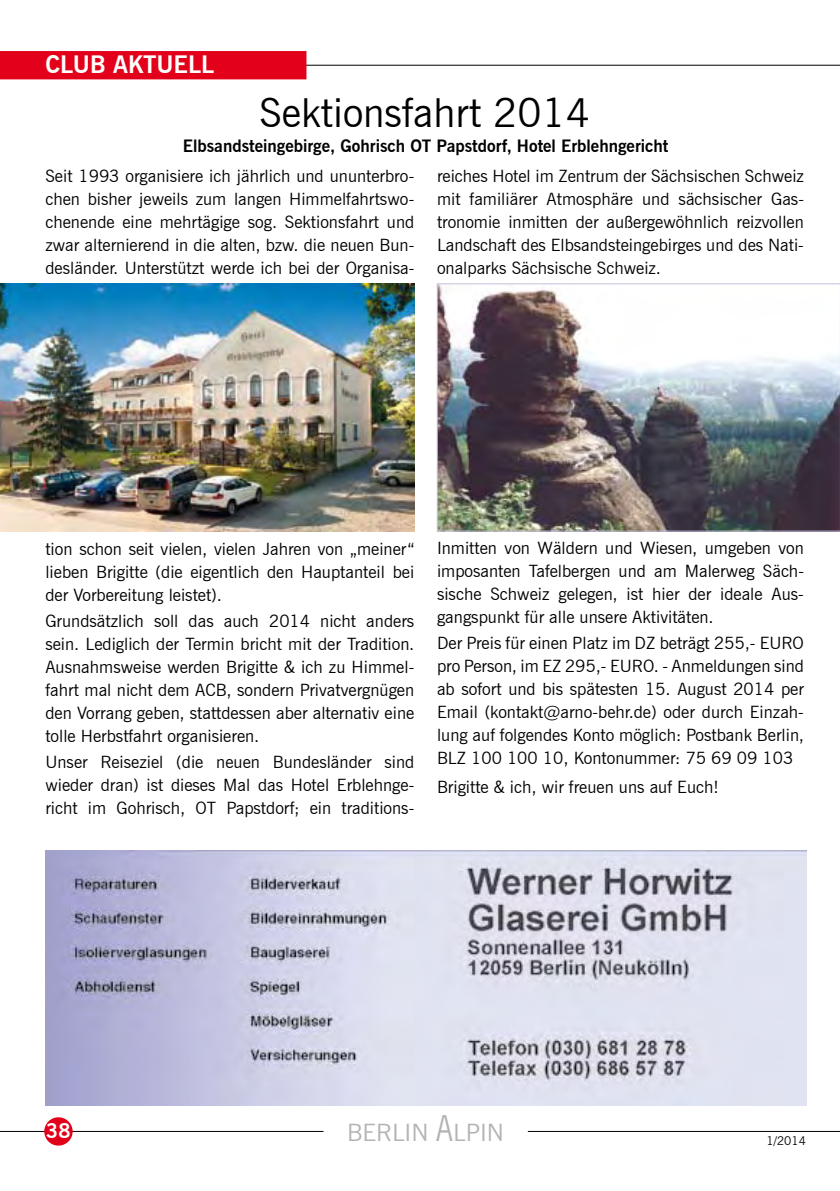
<style>
.page{position:relative;width:840px;height:1191px;background:#fff}
.page>*{position:absolute;margin:0;border:0;box-sizing:border-box;transform-origin:0 0}
.t1{font:40px "News Gothic BT";color:#000}
.t2{font:24px "News Gothic BT";color:#b1b3b4}
.t3{font:700 24px "News Gothic BT";color:#fffffd}
.t4{font:700 20px "News Gothic BT";color:#fffffd}
.t5{font:17px/23px "News Gothic BT";color:#000;text-align:justify}
.t6{font:700 17px "News Gothic BT";color:#000}
.t7{font:12px "News Gothic BT";color:#000}
.s1{font-size:36px}
</style>
<div class="page">
<hr style="left:0;top:1131px;width:323px;height:1px;background:#000">
<div style="left:45px;top:1118px;width:27px;height:26px;background:#e2001a;border-radius:50%"></div>
<div style="left:44px;top:1117px;width:29px;height:28px;border:2px solid #e2001a;border-radius:50%"></div>
<hr style="left:527px;top:1131px;width:312px;height:1px;background:#000">
<hr style="left:51px;top:65px;width:788px;height:1px;background:#000">
<div style="left:0;top:51px;width:306px;height:28px;background:#e2001a"></div>
<img style="left:45px;top:851px;width:760px;height:255px">
<img style="left:0;top:283px;width:414px;height:249px">
<img style="left:439px;top:285px;width:398px;height:244px">
<div style="left:437px;top:283px;width:402px;height:248px;border:1px solid #c7c1de"></div>
<h2 class="t3" style="left:45px;top:50px;width:170px">CLUB AKTUELL</h2>
<h1 class="t1" style="left:259px;top:88px;width:332px">Sektionsfahrt 2014</h1>
<p class="t6" style="left:183px;top:135px;width:486px">Elbsandsteingebirge, Gohrisch OT Papstdorf, Hotel Erblehngericht</p>
<p class="t5" style="left:45px;top:164px;width:370px">Seit 1993 organisiere ich jährlich und ununterbro&shy;chen bisher jeweils zum langen Himmelfahrtswo&shy;chenende eine mehrtägige sog. Sektionsfahrt und zwar alternierend in die alten, bzw. die neuen Bun&shy;desländer. Unterstützt werde ich bei der Organisa-</p>
<p class="t5" style="left:437px;top:164px;width:368px">reiches Hotel im Zentrum der Sächsischen Schweiz mit familiärer Atmosphäre und sächsischer Gas&shy;tronomie inmitten der außergewöhnlich reizvollen Landschaft des Elbsandsteingebirges und des Nati&shy;onalparks Sächsische Schweiz.</p>
<p class="t5" style="left:45px;top:537px;width:370px">tion schon seit vielen, vielen Jahren von „meiner“ lieben Brigitte (die eigentlich den Hauptanteil bei der Vorbereitung leistet).</p>
<p class="t5" style="left:45px;top:609px;width:370px">Grundsätzlich soll das auch 2014 nicht anders sein. Lediglich der Termin bricht mit der Tradition.<br>Ausnahmsweise werden Brigitte &amp; ich zu Himmel&shy;fahrt mal nicht dem ACB, sondern Privatvergnügen den Vorrang geben, stattdessen aber alternativ eine tolle Herbstfahrt organisieren.</p>
<p class="t5" style="left:45px;top:750px;width:370px">Unser Reiseziel (die neuen Bundesländer sind wieder dran) ist dieses Mal das Hotel Erblehnge&shy;richt im Gohrisch, OT Papstdorf; ein traditions-</p>
<p class="t5" style="left:437px;top:537px;width:368px">Inmitten von Wäldern und Wiesen, umgeben von imposanten Tafelbergen und am Malerweg Säch&shy;sische Schweiz gelegen, ist hier der ideale Aus&shy;gangspunkt für alle unsere Aktivitäten.</p>
<p class="t5" style="left:437px;top:631px;width:368px">Der Preis für einen Platz im DZ beträgt 255,- EURO pro Person, im EZ 295,- EURO. - Anmeldungen sind ab sofort und bis spätesten 15. August 2014 per Email (kontakt@arno-behr.de) oder durch Einzah&shy;lung auf folgendes Konto möglich: Postbank Berlin, BLZ 100 100 10, Kontonummer: 75 69 09 103</p>
<p class="t5" style="left:437px;top:775px;width:283px">Brigitte &amp; ich, wir freuen uns auf Euch!</p>
<p class="t4" style="left:46px;top:1119px;width:26px">38</p>
<h2 class="t2" style="left:347px;top:1118px;width:158px">BERLIN <span class="s1">A</span>LPIN</h2>
<p class="t7" style="left:766px;top:1133px;width:41px">1/2014</p>
</div>
